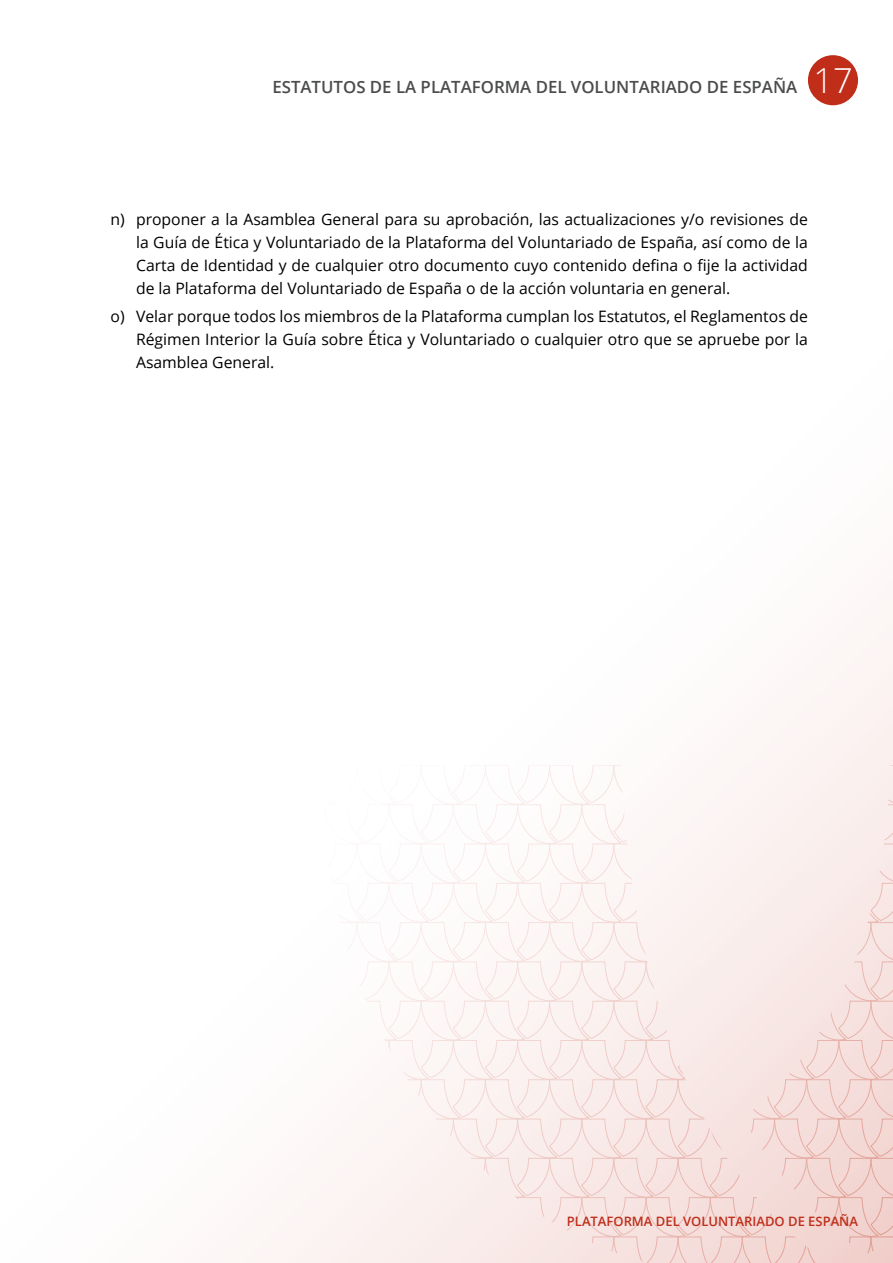
<style>
.page{position:relative;width:893px;height:1263px;background:#fff}
.page>*{position:absolute;margin:0;border:0;box-sizing:border-box;transform-origin:0 0}
.t1{font:600 16.8px "Open Sans";color:#4b4c4d}
.t2{font:15.75px/23.2px "Open Sans";color:#000;text-align:justify}
.t3{font:600 13.05px "Open Sans";color:#c02d19}
.s1{font-weight:300;font-size:34.5px;color:#fff}
</style>
<div class="page">
<div style="left:808px;top:55px;width:50px;height:50px;background:#c02d19;border-radius:50%"></div>
<svg style="left:322px;top:765px;width:571px;height:498px"></svg>
<p class="t1" style="left:272px;top:76px;width:582px">ESTATUTOS DE LA PLATAFORMA DEL VOLUNTARIADO DE ESPAÑA <span class="s1">17</span></p>
<p class="t2" style="left:136px;top:207px;width:673px;text-indent:-26px">n) proponer a la Asamblea General para su aprobación, las actualizaciones y/o revisiones de la Guía de Ética y Voluntariado de la Plataforma del Voluntariado de España, así como de la Carta de Identidad y de cualquier otro documento cuyo contenido defina o fije la actividad de la Plataforma del Voluntariado de España o de la acción voluntaria en general.</p>
<p class="t2" style="left:136px;top:304px;width:673px;text-indent:-26px">o) Velar porque todos los miembros de la Plataforma cumplan los Estatutos, el Reglamentos de Régimen Interior la Guía sobre Ética y Voluntariado o cualquier otro que se apruebe por la Asamblea General.</p>
<p class="t3" style="left:567px;top:1212px;width:293px">PLATAFORMA DEL VOLUNTARIADO DE ESPAÑA</p>
</div>
